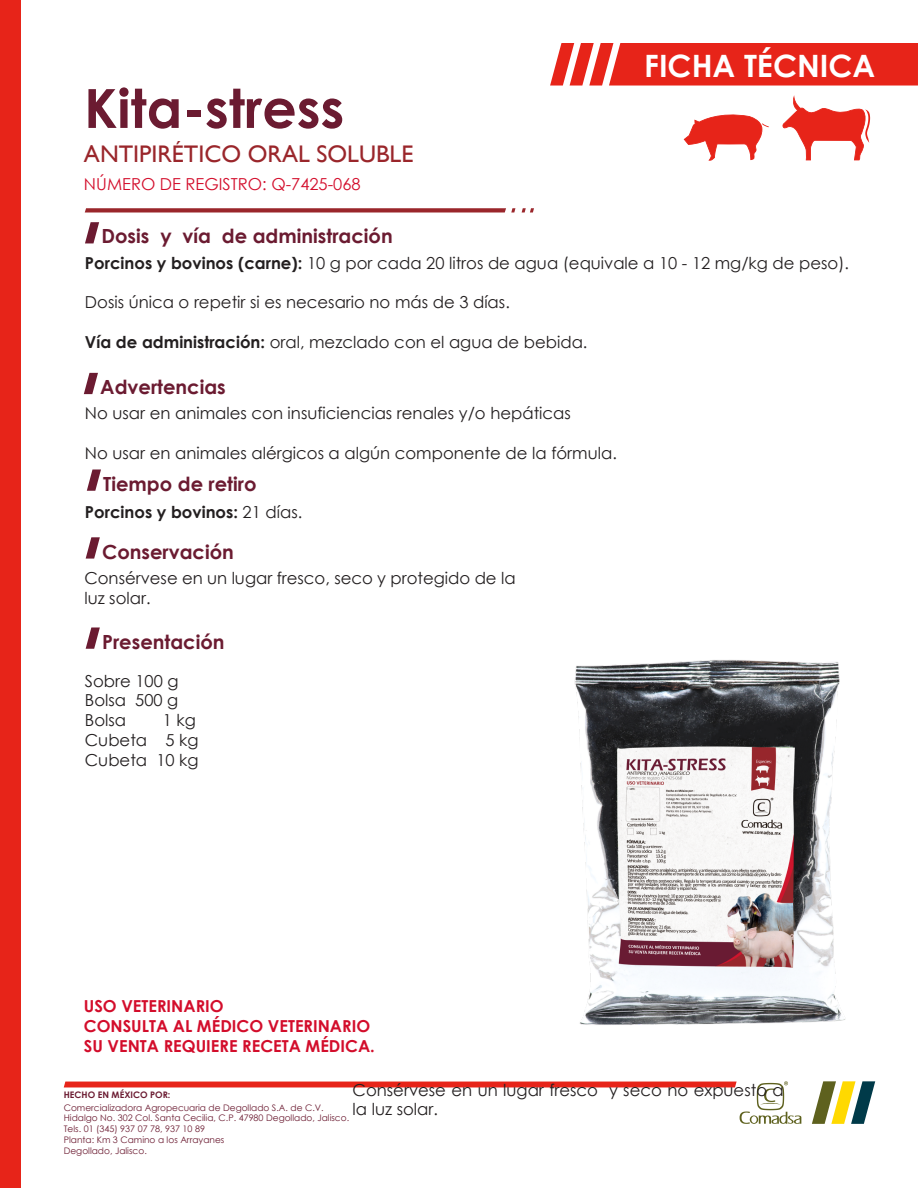
<style>
.page{position:relative;width:918px;height:1188px;background:#fff}
.page>*{position:absolute;margin:0;border:0;box-sizing:border-box;transform-origin:0 0}
.t1{font:700 54px "Century Gothic";color:#6b1b31}
.t2{font:700 30.75px "Century Gothic";color:#fff}
.t3{font:24px "Gill Sans";color:#9a262b}
.t4{font:700 19.5px "Century Gothic";color:#6b1b31}
.t5{font:16.5px/19.8px "Century Gothic";color:#231f20}
.t6{font:700 16.5px/19.8px "Century Gothic";color:#d30d2b}
.t7{font:16.5px "Century Gothic";color:#d30d2b}
.t8{font:700 16.5px "Century Gothic";color:#231f20}
.t9{font:9px/10.8px "Century Gothic";color:#6b1b31}
.t10{font:700 9px "Century Gothic";color:#6b1b31}
.s1{font-weight:700}
.s2{font-weight:400}
</style>
<div class="page">
<div style="left:0;top:0;width:21px;height:1188px;background:#e72419"></div>
<svg style="left:812px;top:1081px;width:63px;height:43px"></svg>
<svg style="left:64px;top:1081px;width:737px;height:43px"></svg>
<svg style="left:550px;top:43px;width:368px;height:43px"></svg>
<svg style="left:85px;top:208px;width:430px;height:5px"></svg>
<svg style="left:522px;top:208px;width:12px;height:5px"></svg>
<svg style="left:85px;top:222px;width:14px;height:21px"></svg>
<svg style="left:84px;top:373px;width:14px;height:21px"></svg>
<svg style="left:87px;top:470px;width:14px;height:21px"></svg>
<svg style="left:86px;top:537px;width:14px;height:22px"></svg>
<svg style="left:86px;top:627px;width:14px;height:22px"></svg>
<img style="left:574px;top:660px;width:271px;height:365px">
<svg style="left:684px;top:114px;width:85px;height:47px"></svg>
<svg style="left:782px;top:95px;width:88px;height:65px"></svg>
<h1 class="t1" style="left:84px;top:67px;width:262px">Kita-stress</h1>
<h3 class="t3" style="left:84px;top:140px;width:331px">ANTIPIRÉTICO ORAL SOLUBLE</h3>
<p class="t7" style="left:84px;top:173px;width:278px">NÚMERO DE REGISTRO: Q-7425-068</p>
<p class="t4" style="left:101px;top:222px;width:293px">Dosis y vía de administración</p>
<h2 class="t2" style="left:644px;top:42px;width:233px">FICHA TÉCNICA</h2>
<p class="t5" style="left:85px;top:253px;width:766px"><span class="s1">Porcinos y bovinos (carne):</span> 10 g por cada 20 litros de agua (equivale a 10 - 12 mg/kg de peso).</p>
<p class="t5" style="left:85px;top:292px;width:426px">Dosis única o repetir si es necesario no más de 3 días.</p>
<p class="t5" style="left:85px;top:332px;width:504px"><span class="s1">Vía de administración:</span> oral, mezclado con el agua de bebida.</p>
<p class="t4" style="left:100px;top:372px;width:127px">Advertencias</p>
<p class="t5" style="left:85px;top:403px;width:487px">No usar en animales con insuficiencias renales y/o hepáticas</p>
<p class="t5" style="left:85px;top:442px;width:533px">No usar en animales alérgicos a algún componente de la fórmula.</p>
<p class="t4" style="left:103px;top:469px;width:155px">Tiempo de retiro</p>
<p class="t8" style="left:85px;top:500px;width:219px">Porcinos y bovinos: <span class="s2">21 días.</span></p>
<p class="t4" style="left:102px;top:537px;width:133px">Conservación</p>
<p class="t5" style="left:84px;top:568px;width:433px">Consérvese en un lugar fresco, seco y protegido de la luz solar.</p>
<p class="t4" style="left:102px;top:627px;width:124px">Presentación</p>
<p class="t5" style="left:85px;top:670px;width:95px;text-align:justify">Sobre 100 g Bolsa 500 g Bolsa</p>
<p class="t5" style="left:85px;top:710px;width:115px;text-indent:78px">1 kg<br>Cubeta 5 kg<br>Cubeta 10 kg</p>
<p class="t6" style="left:84px;top:996px;width:293px">USO VETERINARIO<br>CONSULTA AL MÉDICO VETERINARIO<br>SU VENTA REQUIERE RECETA MÉDICA.</p>
<p class="t5" style="left:353px;top:1079px;width:433px">Consérvese en un lugar fresco y seco no expuesto a la luz solar.</p>
<p class="t10" style="left:64px;top:1088px;width:108px">HECHO EN MÉXICO POR:</p>
<p class="t9" style="left:64px;top:1102px;width:287px">Comercializadora Agropecuaria de Degollado S.A. de C.V.<br>Hidalgo No. 302 Col. Santa Cecilia, C.P. 47980 Degollado, Jalisco.<br>Tels. 01 (345) 937 07 78, 937 10 89<br>Planta: Km 3 Camino a los Arrayanes<br>Degollado, Jalisco.</p>
</div>
